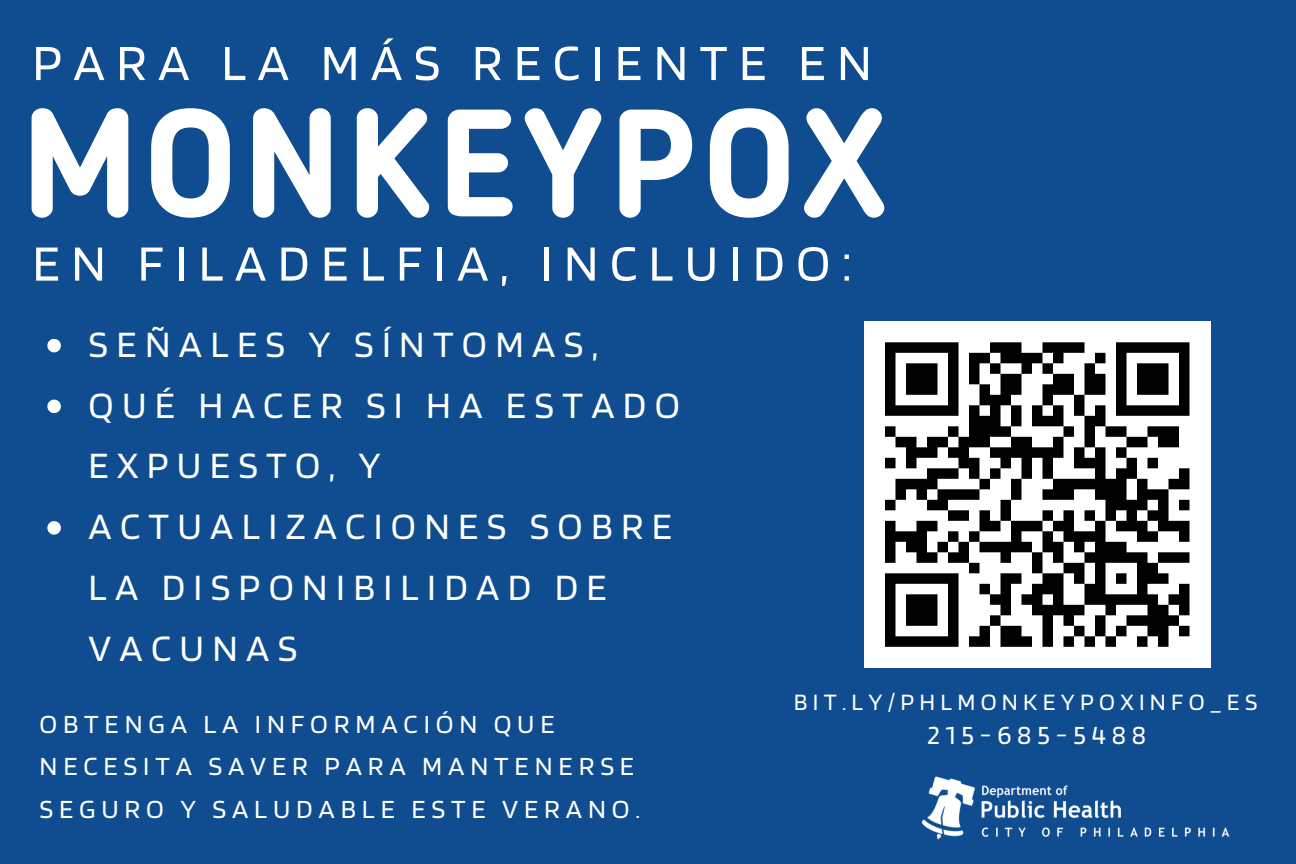
<style>
.page{position:relative;width:1296px;height:864px;background:#0f4d90}
.page>*{position:absolute;margin:0;border:0;box-sizing:border-box;transform-origin:0 0}
.t1{font:700 151.5px "Blogger Sans";letter-spacing:.045em;color:#fff}
.t2{font:52.8px "Blinker";letter-spacing:.215em;color:#fff}
.t3{font:38.7px/60.6px "Blinker";letter-spacing:.215em;color:#fff}
.t4{font:27.3px/42.6px "Blinker";letter-spacing:.215em;color:#fff}
.t5{font:24.6px "Blinker";letter-spacing:.215em;color:#fff}
</style>
<div class="page">
<img style="left:922px;top:777px;width:308px;height:63px">
<div style="left:864px;top:321px;width:346px;height:347px;background:#fff"></div>
<svg style="left:885px;top:342px;width:305px;height:305px"></svg>
<svg style="left:47px;top:339px;width:14px;height:13px"></svg>
<svg style="left:47px;top:400px;width:14px;height:13px"></svg>
<svg style="left:47px;top:521px;width:14px;height:14px"></svg>
<h2 class="t2" style="left:32px;top:29px;width:841px">PARA LA MÁS RECIENTE EN</h2>
<h1 class="t1" style="left:23px;top:101px;width:865px">MONKEYPOX</h1>
<h2 class="t2" style="left:32px;top:230px;width:821px">EN FILADELFIA, INCLUIDO:</h2>
<p class="t3" style="left:89px;top:313px;width:593px">SEÑALES Y SÍNTOMAS,<br>QUÉ HACER SI HA ESTADO<br>EXPUESTO, Y<br>ACTUALIZACIONES SOBRE<br>LA DISPONIBILIDAD DE<br>VACUNAS</p>
<p class="t4" style="left:40px;top:701px;width:602px">OBTENGA LA INFORMACIÓN QUE<br>NECESITA SAVER PARA MANTENERSE<br>SEGURO Y SALUDABLE ESTE VERANO.</p>
<p class="t5" style="left:794px;top:686px;width:465px">BIT.LY/PHLMONKEYPOXINFO_ES</p>
<p class="t4" style="left:927px;top:713px;width:220px">215-685-5488</p>
</div>
